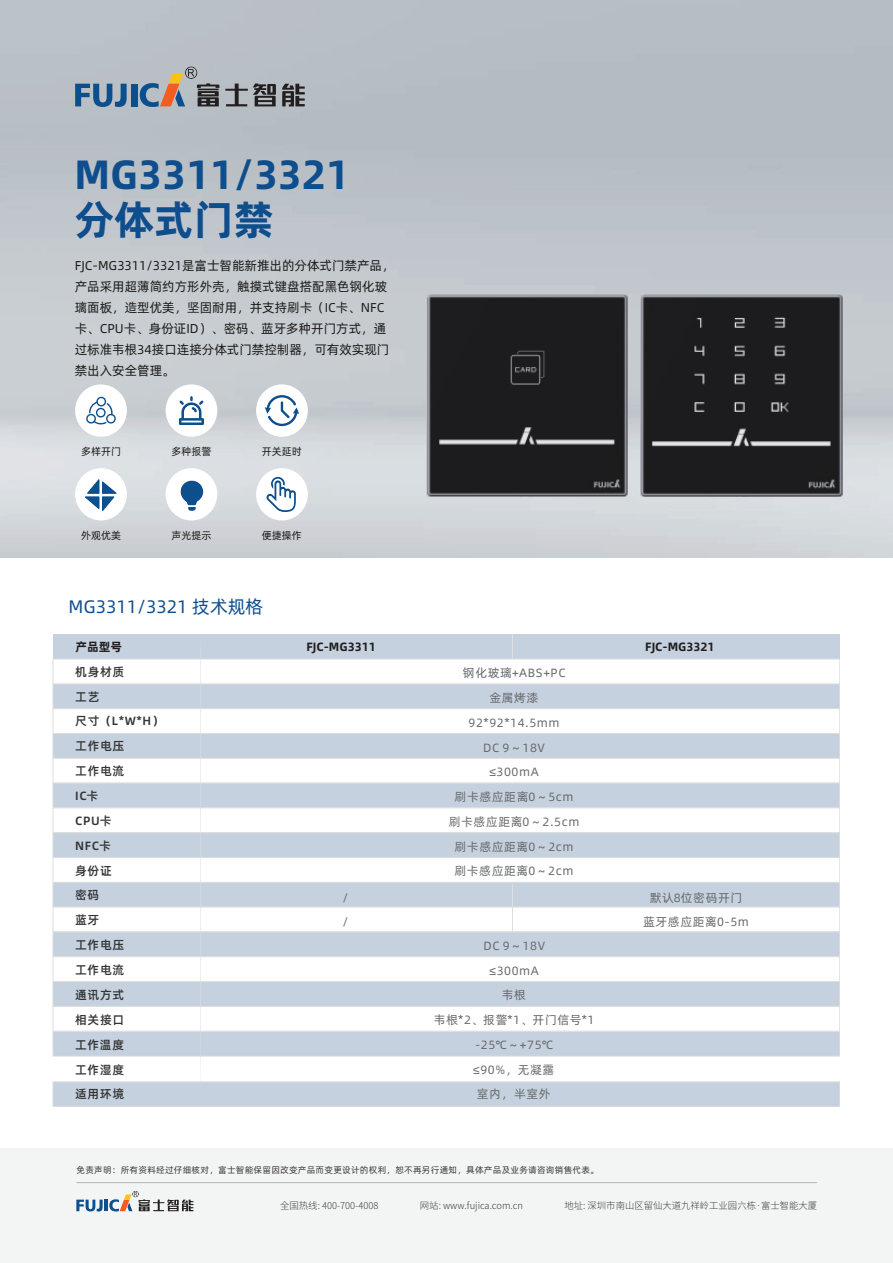
<style>
.page{position:relative;width:893px;height:1263px;background:#fff}
.page>*{position:absolute;margin:0;border:0;box-sizing:border-box;transform-origin:0 0}
.t1{font:40.95px/45px "Alibaba Pu Hui Ti B";color:#0f4e8c}
.t2{font:18.15px "Alibaba Pu Hui Ti";color:#0f4e8c}
.t3{font:12.9px/21.1px "Alibaba Pu Hui Ti";color:#1b1b1a}
.t4{font:12px/24.8px "Alibaba Pu Hui Ti R";letter-spacing:.05em;color:#67696b;text-align:center}
.t5{font:500 12px/24.9px "Alibaba Pu Hui Ti";letter-spacing:.05em;color:#343434}
.t6{font:700 12px "Alibaba Pu Hui Ti";color:#231f20}
.t7{font:10.35px "Alibaba Pu Hui Ti";color:#1b1b1a}
.t8{font:300 9.45px "Source Han Sans CN";color:#3e3e3f}
.t9{font:300 9.45px "Source Han Sans CN";color:#3d3b3a}
.t10{font:8.85px "Alibaba Pu Hui Ti R";letter-spacing:.025em;color:#3e3b3b}
.s1{color:#3e3e3f}
</style>
<div class="page">
<div style="left:53px;top:1082px;width:787px;height:24px;background:#c5d1de"></div>
<div style="left:53px;top:1081px;width:787px;height:26px;border:1px solid #dedede"></div>
<div style="left:53px;top:1031px;width:787px;height:25px;background:#c5d1de"></div>
<div style="left:53px;top:1031px;width:787px;height:25px;border:1px solid #dedede"></div>
<img style="left:0;top:0;width:893px;height:558px">
<div style="left:0;top:1149px;width:893px;height:114px;background:#f3f4f4"></div>
<hr style="left:76px;top:1182px;width:741px;height:1px;background:#b2b3b7">
<svg style="left:76px;top:1191px;width:117px;height:20px"></svg>
<svg style="left:75px;top:84px;width:52px;height:23px"></svg>
<div style="left:131px;top:84px;width:6px;height:22px;background:#0d4e8c"></div>
<svg style="left:225px;top:84px;width:51px;height:22px"></svg>
<svg style="left:282px;top:84px;width:23px;height:22px"></svg>
<svg style="left:140px;top:67px;width:79px;height:40px;background:#9b9897"></svg>
<div style="left:53px;top:733px;width:787px;height:25px;background:#c5d1de;border:1px solid #dedede"></div>
<div style="left:53px;top:758px;width:787px;height:25px;background:#fff;border:1px solid #dedede"></div>
<div style="left:53px;top:783px;width:787px;height:25px;background:#c5d1de;border:1px solid #dedede"></div>
<div style="left:53px;top:808px;width:787px;height:25px;background:#fff;border:1px solid #dedede"></div>
<div style="left:53px;top:684px;width:787px;height:25px;background:#c5d1de;border:1px solid #dedede"></div>
<div style="left:53px;top:634px;width:787px;height:25px;background:#c5d1de"></div>
<div style="left:53px;top:659px;width:787px;height:25px;background:#fff;border:1px solid #dedede"></div>
<div style="left:53px;top:832px;width:787px;height:26px;background:#c5d1de;border:1px solid #dedede"></div>
<div style="left:53px;top:882px;width:787px;height:25px;background:#c5d1de;border:1px solid #dedede"></div>
<div style="left:53px;top:907px;width:787px;height:25px;background:#fff;border:1px solid #dedede"></div>
<div style="left:53px;top:932px;width:787px;height:25px;background:#c5d1de"></div>
<div style="left:53px;top:1006px;width:787px;height:25px;background:#fff;border:1px solid #dedede"></div>
<div style="left:53px;top:981px;width:787px;height:25px;background:#c5d1de"></div>
<div style="left:53px;top:956px;width:787px;height:26px;background:#fff;border:1px solid #dedede"></div>
<svg style="left:200px;top:655px;width:1px;height:452px"></svg>
<div style="left:75px;top:384px;width:52px;height:53px;background:#fff;border-radius:50%"></div>
<div style="left:166px;top:384px;width:51px;height:53px;background:#fff;border-radius:50%"></div>
<div style="left:256px;top:384px;width:52px;height:53px;background:#fff;border-radius:50%"></div>
<svg style="left:86px;top:397px;width:30px;height:27px"></svg>
<svg style="left:179px;top:396px;width:25px;height:29px"></svg>
<svg style="left:265px;top:395px;width:34px;height:31px"></svg>
<div style="left:75px;top:468px;width:52px;height:52px;background:#fff;border-radius:50%"></div>
<div style="left:166px;top:468px;width:51px;height:52px;background:#fff;border-radius:50%"></div>
<div style="left:256px;top:468px;width:52px;height:52px;background:#fff;border-radius:50%"></div>
<svg style="left:266px;top:477px;width:30px;height:35px"></svg>
<svg style="left:85px;top:479px;width:32px;height:32px"></svg>
<svg style="left:181px;top:481px;width:22px;height:30px"></svg>
<img style="left:426px;top:295px;width:202px;height:201px">
<img style="left:641px;top:294px;width:202px;height:202px">
<hr style="left:513px;top:884px;width:1px;height:48px;background:#dedede">
<h1 class="t1" style="left:74px;top:150px;width:277px">MG3311/3321分体式门禁</h1>
<p class="t3" style="left:75px;top:254px;width:321px">FJC-MG3311/3321是富士智能新推出的分体式门禁产品，产品采用超薄简约方形外壳，触摸式键盘搭配黑色钢化玻璃面板，造型优美，坚固耐用，并支持刷卡（IC卡、NFC卡、CPU卡、身份证ID）、密码、蓝牙多种开门方式，通过标准韦根34接口连接分体式门禁控制器，可有效实现门禁出入安全管理。</p>
<p class="t7" style="left:81px;top:443px;width:42px">多样开门</p>
<p class="t7" style="left:171px;top:443px;width:42px">多种报警</p>
<p class="t7" style="left:262px;top:444px;width:42px">开关延时</p>
<p class="t7" style="left:81px;top:527px;width:42px">外观优美</p>
<p class="t7" style="left:171px;top:527px;width:42px">声光提示</p>
<p class="t7" style="left:262px;top:527px;width:42px">便捷操作</p>
<h2 class="t2" style="left:69px;top:593px;width:196px">MG3311/3321 技术规格</h2>
<p class="t6" style="left:75px;top:638px;width:48px">产品型号</p>
<p class="t6" style="left:307px;top:638px;width:71px">FJC-MG3311</p>
<p class="t5" style="left:75px;top:658px;width:90px">机身材质<br>工艺<br>尺寸（L*W*H）工作电压<br>工作电流<br>IC卡<br>CPU卡<br>NFC卡<br>身份证<br>密码<br>蓝牙<br>工作电压<br>工作电流<br>通讯方式<br>相关接口<br>工作温度<br>工作湿度<br>适用环境</p>
<p class="t4" style="left:449px;top:660px;width:132px">钢化玻璃+ABS+PC<br>金属烤漆<br>92*92*14.5mm<br>DC 9～18V<br>≤300mA<br>刷卡感应距离0～5cm刷卡感应距离0～2.5cm刷卡感应距离0～2cm刷卡感应距离0～2cm</p>
<p class="t4" style="left:342px;top:884px;width:7px;text-align:left">/ /</p>
<p class="t4" style="left:434px;top:933px;width:162px">DC 9～18V<br>≤300mA<br>韦根<br>韦根*2、报警*1、开门信号*1 -25℃～+75℃<br>≤90%，无凝露<br>室内，半室外</p>
<p class="t10" style="left:76px;top:1163px;width:524px">免责声明：所有资料经过仔细核对，富士智能保留因改变产品而变更设计的权利，恕不再另行通知，具体产品及业务请咨询销售代表。</p>
<p class="t6" style="left:645px;top:638px;width:71px">FJC-MG3321</p>
<p class="t4" style="left:643px;top:884px;width:107px">默认8位密码开门蓝牙感应距离0-5m</p>
<p class="t8" style="left:280px;top:1200px;width:100px">全国热线: 400-700-4008</p>
<p class="t9" style="left:420px;top:1200px;width:104px"><span class="s1">网站:</span> w<span class="s1">ww.</span>fujica.com.cn</p>
<p class="t8" style="left:564px;top:1200px;width:254px">地址: 深圳市南山区留仙大道九祥岭工业园六栋·富士智能大厦</p>
</div>
